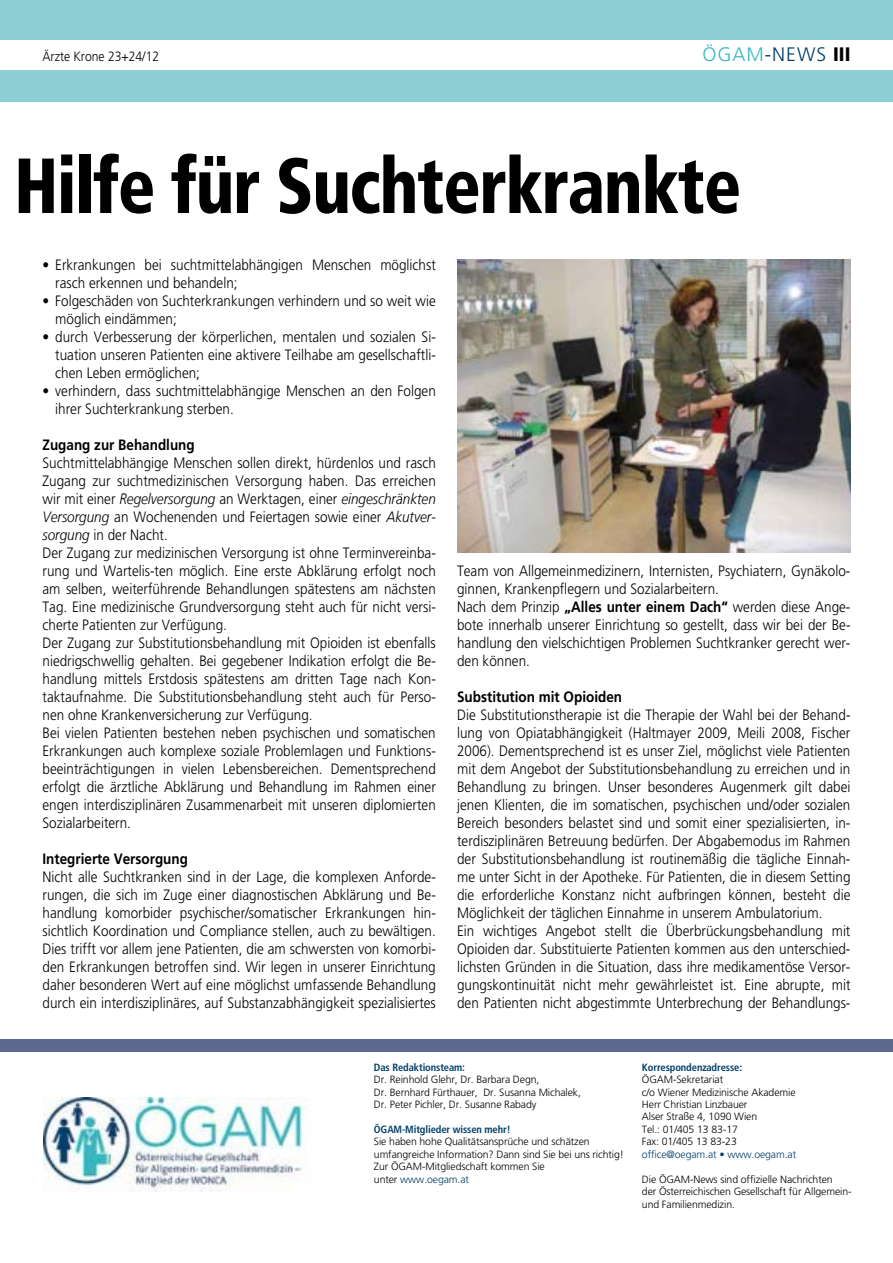
<style>
.page{position:relative;width:893px;height:1263px;background:#fff}
.page>*{position:absolute;margin:0;border:0;box-sizing:border-box;transform-origin:0 0}
.t1{font:900 condensed 78px "Frutiger LT Com";letter-spacing:-.02em;color:#000;scale:.9 1}
.t2{font:300 19.5px "Frutiger LT";letter-spacing:.05em;color:#033f6b}
.t3{font:300 15px/18px "Frutiger LT";color:#000;scale:.9 1}
.t4{font:700 15px "Frutiger LT Com";color:#000;scale:.9 1}
.t5{font:italic 300 15px "Frutiger LT Com";color:#000;scale:.9 1}
.t6{font:300 13.5px "Frutiger LT";color:#000;scale:.9 1}
.t7{font:300 10.5px/12.5px "Frutiger LT";letter-spacing:-.01em;color:#000}
.t8{font:700 condensed 10.5px "Frutiger LT Com";letter-spacing:-.01em;color:#033f6b}
.t9{font:300 10.5px "Frutiger LT";letter-spacing:-.01em;color:#033f6b}
.s1{color:#36b7c1}
.s2{font-family:"Frutiger LT Com";font-weight:900;font-stretch:condensed;color:#000}
.s3{font-family:"Frutiger LT";font-style:normal}
.s4{font-family:"Frutiger LT Com";font-style:italic}
.s5{font-family:"Frutiger LT Com";font-weight:700}
.s6{color:#033f6b}
</style>
<div class="page">
<img style="left:43px;top:1097px;width:264px;height:95px">
<div style="left:0;top:1039px;width:893px;height:13px;background:#5d698e"></div>
<div style="left:0;top:0;width:893px;height:102px;background:#8bced4"></div>
<div style="left:0;top:40px;width:893px;height:30px;background:#fff"></div>
<img style="left:457px;top:259px;width:393px;height:294px">
<p class="t6" style="left:43px;top:49px;width:131px">Ärzte Krone 23+24/12</p>
<h2 class="t2" style="left:702px;top:44px;width:150px"><span class="s1">ögam</span>-news <span class="s2">III</span></h2>
<h1 class="t1" style="left:14px;top:139px;width:809px">Hilfe für Suchterkrankte</h1>
<p class="t3" style="left:55px;top:256px;width:424px;text-indent:-13px">• Erkrankungen bei suchtmittelabhängigen Menschen möglichst rasch erkennen und behandeln;</p>
<p class="t3" style="left:55px;top:292px;width:424px;text-indent:-13px">• Folgeschäden von Suchterkrankungen verhindern und so weit wie möglich eindämmen;</p>
<p class="t3" style="left:55px;top:328px;width:424px;text-align:justify;text-indent:-13px">• durch Verbesserung der körperlichen, mentalen und sozialen Si&shy;tuation unseren Patienten eine aktivere Teilhabe am gesellschaftli&shy;chen Leben ermöglichen;</p>
<p class="t3" style="left:55px;top:382px;width:424px;text-indent:-13px">• verhindern, dass suchtmittelabhängige Menschen an den Folgen ihrer Suchterkrankung sterben.</p>
<p class="t4" style="left:43px;top:436px;width:171px">Zugang zur Behandlung</p>
<p class="t3" style="left:43px;top:454px;width:439px">Suchtmittelabhängige Menschen sollen direkt, hürdenlos und rasch<br>Zugang zur suchtmedizinischen Versorgung haben. Das erreichen</p>
<p class="t5" style="left:43px;top:490px;width:439px"><span class="s3">wir mit einer</span> Regelversorgung <span class="s3">an Werktagen, einer</span> eingeschränkten</p>
<p class="t3" style="left:43px;top:508px;width:439px"><span class="s4">Versorgung</span> an Wochenenden und Feiertagen sowie einer <span class="s4">Akutver&shy;sorgung</span> in der Nacht.<br>Der Zugang zur medizinischen Versorgung ist ohne Terminvereinba&shy;rung und Wartelis-ten möglich. Eine erste Abklärung erfolgt noch am selben, weiterführende Behandlungen spätestens am nächsten Tag. Eine medizinische Grundversorgung steht auch für nicht versi&shy;cherte Patienten zur Verfügung.<br>Der Zugang zur Substitutionsbehandlung mit Opioiden ist ebenfalls niedrigschwellig gehalten. Bei gegebener Indikation erfolgt die Be&shy;handlung mittels Erstdosis spätestens am dritten Tage nach Kon&shy;taktaufnahme. Die Substitutionsbehandlung steht auch für Perso&shy;nen ohne Krankenversicherung zur Verfügung.<br>Bei vielen Patienten bestehen neben psychischen und somatischen Erkrankungen auch komplexe soziale Problemlagen und Funktions&shy;beeinträchtigungen in vielen Lebensbereichen. Dementsprechend erfolgt die ärztliche Abklärung und Behandlung im Rahmen einer engen interdisziplinären Zusammenarbeit mit unseren diplomierten Sozialarbeitern.</p>
<p class="t4" style="left:43px;top:850px;width:163px">Integrierte Versorgung</p>
<p class="t3" style="left:43px;top:868px;width:439px;text-align:justify">Nicht alle Suchtkranken sind in der Lage, die komplexen Anforde&shy;rungen, die sich im Zuge einer diagnostischen Abklärung und Be&shy;handlung komorbider psychischer/somatischer Erkrankungen hin&shy;sichtlich Koordination und Compliance stellen, auch zu bewältigen.<br>Dies trifft vor allem jene Patienten, die am schwersten von komorbi&shy;den Erkrankungen betroffen sind. Wir legen in unserer Einrichtung daher besonderen Wert auf eine möglichst umfassende Behandlung durch ein interdisziplinäres, auf Substanzabhängigkeit spezialisiertes</p>
<p class="t3" style="left:457px;top:562px;width:439px">Team von Allgemeinmedizinern, Internisten, Psychiatern, Gynäkolo&shy;ginnen, Krankenpflegern und Sozialarbeitern.<br>Nach dem Prinzip <span class="s5">„Alles unter einem Dach“</span> werden diese Ange&shy;bote innerhalb unserer Einrichtung so gestellt, dass wir bei der Be&shy;handlung den vielschichtigen Problemen Suchtkranker gerecht wer&shy;den können.</p>
<p class="t4" style="left:457px;top:688px;width:185px">Substitution mit Opioiden</p>
<p class="t3" style="left:457px;top:706px;width:439px">Die Substitutionstherapie ist die Therapie der Wahl bei der Behand&shy;lung von Opiatabhängigkeit (Haltmayer 2009, Meili 2008, Fischer 2006). Dementsprechend ist es unser Ziel, möglichst viele Patienten mit dem Angebot der Substitutionsbehandlung zu erreichen und in Behandlung zu bringen. Unser besonderes Augenmerk gilt dabei jenen Klienten, die im somatischen, psychischen und/oder sozialen Bereich besonders belastet sind und somit einer spezialisierten, in&shy;terdisziplinären Betreuung bedürfen. Der Abgabemodus im Rahmen der Substitutionsbehandlung ist routinemäßig die tägliche Einnah&shy;me unter Sicht in der Apotheke. Für Patienten, die in diesem Setting die erforderliche Konstanz nicht aufbringen können, besteht die Möglichkeit der täglichen Einnahme in unserem Ambulatorium.<br>Ein wichtiges Angebot stellt die Überbrückungsbehandlung mit Opioiden dar. Substituierte Patienten kommen aus den unterschied&shy;lichsten Gründen in die Situation, dass ihre medikamentöse Versor&shy;gungskontinuität nicht mehr gewährleistet ist. Eine abrupte, mit den Patienten nicht abgestimmte Unterbrechung der Behandlungs-</p>
<p class="t8" style="left:374px;top:1061px;width:93px">Das Redaktionsteam:</p>
<p class="t7" style="left:374px;top:1073px;width:209px">Dr. Reinhold Glehr, Dr. Barbara Degn,<br>Dr. Bernhard Fürthauer, Dr. Susanna M ichalek,<br>Dr. Peter Pichler, Dr. Susanne Rabady</p>
<p class="t8" style="left:374px;top:1123px;width:138px">ÖGAM-Mitglieder wissen mehr!</p>
<p class="t7" style="left:374px;top:1136px;width:251px">Sie haben hohe Qualitätsansprüche und schätzen umfangreiche Information? Dann sind Sie bei uns richtig!<br>Zur ÖGAM</p>
<p class="t7" style="left:374px;top:1160px;width:172px;text-indent:48px">-M itgliedschaft kommen Sie unter <span class="s6">www.oegam.at</span></p>
<p class="t8" style="left:642px;top:1061px;width:102px">Korrespondenzadresse:</p>
<p class="t7" style="left:642px;top:1073px;width:9px">ÖGAM</p>
<p class="t7" style="left:642px;top:1073px;width:155px;text-indent:31px">-Sekretariat<br>c/o Wiener Medizinische Akademie<br>Herr Christian Linzbauer<br>Alser Straße 4, 1090 Wien<br>Tel.: 01/405 13 83-17<br>Fax: 01/405 13 83-23</p>
<p class="t9" style="left:642px;top:1148px;width:156px">office@oegam.at • www.oegam.at</p>
<p class="t7" style="left:642px;top:1173px;width:26px">Die ÖGAM</p>
<p class="t7" style="left:642px;top:1173px;width:211px;text-indent:48px">-News sind offizielle Nachrichten<br>der Österreichischen Gesellschaft für Allgemein&shy;und Familienmedizin.</p>
</div>
